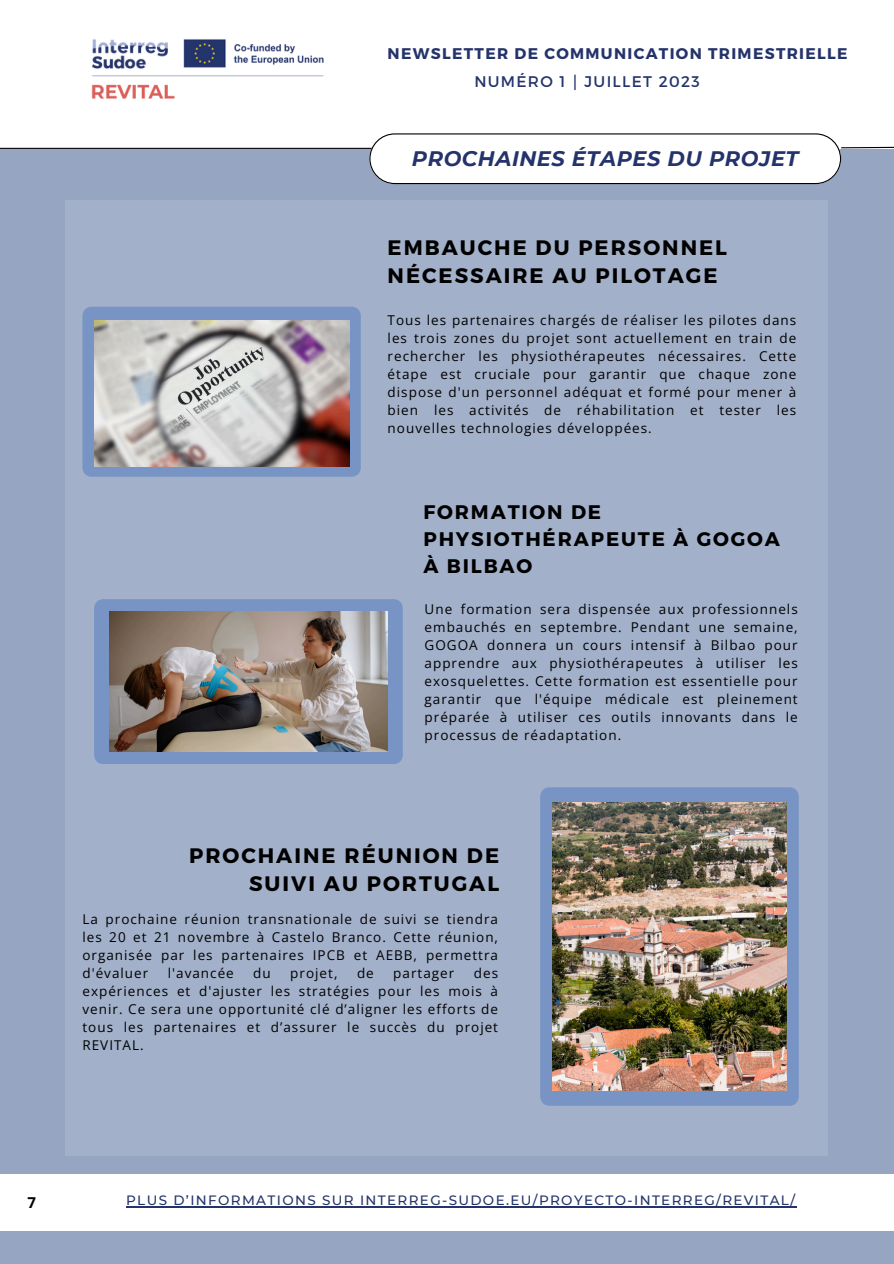
<style>
.page{position:relative;width:894px;height:1264px;background:#fff}
.page>*{position:absolute;margin:0;border:0;box-sizing:border-box;transform-origin:0 0}
.t1{font:700 21px/28.2px "Montserrat";letter-spacing:.095em;color:#000}
.t2{font:italic 700 21px "Montserrat";letter-spacing:.025em;color:#24336b}
.t3{font:700 19.65px/27px "Montserrat";letter-spacing:.095em;color:#000}
.t4{font:700 15.45px "Montserrat";letter-spacing:.085em;color:#24336b}
.t5{font:15.45px "Montserrat";letter-spacing:.085em;color:#24336b}
.t6{font:700 15px "Open Sans";color:#000}
.t7{font:13.5px/18px "Open Sans";letter-spacing:.075em;color:#000;text-align:justify}
.t8{font:500 13.5px "Montserrat";letter-spacing:.1em;color:#24336b}
.s1{font-family:"Free Sans"}
</style>
<div class="page">
<div style="left:0;top:0;width:893px;height:1263px;background:#95a5c2"></div>
<div style="left:0;top:0;width:893px;height:148px;background:#fff"></div>
<div style="left:0;top:1174px;width:893px;height:56px;background:#fff"></div>
<hr style="left:0;top:148px;width:571px;height:1px;background:#000">
<svg style="left:369px;top:133px;width:524px;height:51px"></svg>
<img style="left:91px;top:39px;width:233px;height:60px">
<div style="left:66px;top:201px;width:761px;height:954px;background:#a2b0c9"></div>
<div style="left:82px;top:307px;width:279px;height:170px;background:#7794c4"></div>
<img style="left:94px;top:320px;width:255px;height:146px">
<div style="left:94px;top:599px;width:308px;height:165px;background:#7794c4"></div>
<img style="left:109px;top:612px;width:278px;height:139px">
<svg style="left:540px;top:787px;width:258px;height:318px;background:#7a93bd"></svg>
<img style="left:552px;top:802px;width:234px;height:288px">
<hr style="left:126px;top:1206px;width:670px;height:1px;background:#24336b">
<h3 class="t4" style="left:387px;top:44px;width:461px">NEWSLETTER DE COMMUNICATION TRIMESTRIELLE</h3>
<h1 class="t5" style="left:474px;top:71px;width:227px">NUMÉRO 1 <span class="s1">⎮</span> JUILLET 2023</h1>
<p class="t2" style="left:411px;top:146px;width:388px">PROCHAINES ÉTAPES DU PROJET</p>
<h1 class="t1" style="left:387px;top:232px;width:341px">EMBAUCHE DU PERSONNEL<br>NÉCESSAIRE AU PILOTAGE</h1>
<h1 class="t7" style="left:387px;top:310px;width:410px">Tous les partenaires chargés de réaliser les pilotes dans les trois zones du projet sont actuellement en train de rechercher les physiothérapeutes nécessaires. Cette étape est cruciale pour garantir que chaque zone dispose d'un personnel adéquat et formé pour mener à bien les activités de réhabilitation et tester les nouvelles technologies développées.</h1>
<p class="t3" style="left:423px;top:497px;width:358px">FORMATION DE<br>PHYSIOTHÉRAPEUTE À GOGOA<br>À BILBAO</p>
<p class="t7" style="left:424px;top:600px;width:374px">Une formation sera dispensée aux professionnels embauchés en septembre. Pendant une semaine, GOGOA donnera un cours intensif à Bilbao pour apprendre aux physiothérapeutes à utiliser les exosquelettes. Cette formation est essentielle pour garantir que l'équipe médicale est pleinement préparée à utiliser ces outils innovants dans le processus de réadaptation.</p>
<h1 class="t1" style="left:189px;top:840px;width:311px;text-align:right">PROCHAINE RÉUNION DE<br>SUIVI AU PORTUGAL</h1>
<p class="t7" style="left:82px;top:909px;width:417px">La prochaine réunion transnationale de suivi se tiendra les 20 et 21 novembre à Castelo Branco. Cette réunion, organisée par les partenaires IPCB et AEBB, permettra d'évaluer</p>
<p class="t7" style="left:168px;top:963px;width:68px">l'avancée</p>
<p class="t7" style="left:253px;top:963px;width:19px">du</p>
<p class="t7" style="left:290px;top:963px;width:49px">projet,</p>
<p class="t7" style="left:357px;top:963px;width:18px">de</p>
<p class="t7" style="left:393px;top:963px;width:63px">partager</p>
<p class="t7" style="left:82px;top:963px;width:417px;text-indent:391px">des expériences et d'ajuster les stratégies pour les mois à venir. Ce sera une opportunité clé d’aligner les efforts de tous les partenaires et d’assurer le succès du projet REVITAL.</p>
<p class="t6" style="left:28px;top:1192px;width:10px">7</p>
<p class="t8" style="left:126px;top:1192px;width:670px">PLUS D’INFORMATIONS SUR INTERREG-SUDOE.EU/PROYECTO-INTERREG/REVITAL/</p>
</div>
